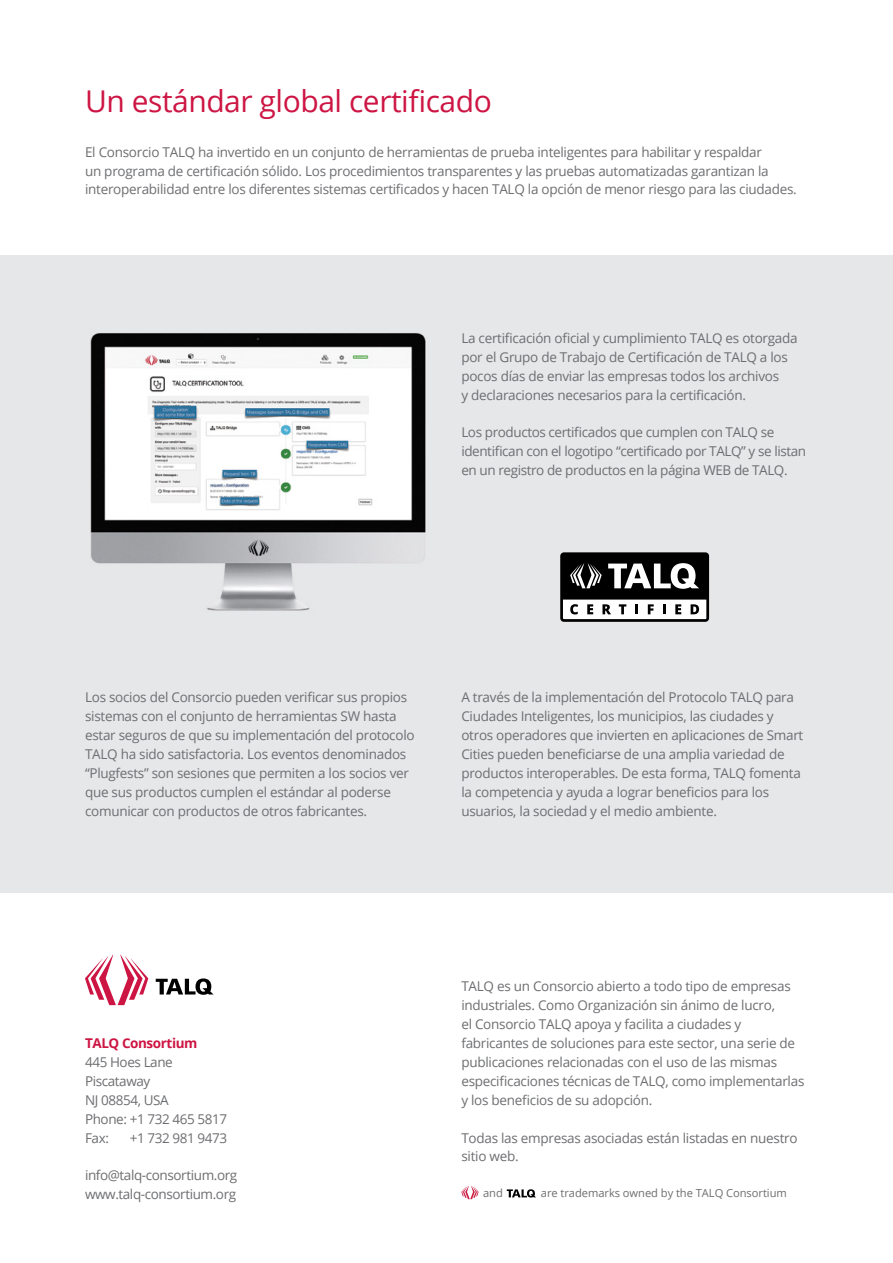
<style>
.page{position:relative;width:893px;height:1263px;background:#fff}
.page>*{position:absolute;margin:0;border:0;box-sizing:border-box;transform-origin:0 0}
.t1{font:30px "Open Sans";letter-spacing:-.015em;color:#cd1543}
.t2{font:13.5px/18.9px "Open Sans";letter-spacing:-.02em;color:#6d6e71}
.t3{font:700 13.5px "Open Sans";letter-spacing:-.03em;color:#cd1543}
.t4{font:11.1px "Open Sans";letter-spacing:-.005em;color:#6d6e71}
</style>
<div class="page">
<div style="left:0;top:255px;width:893px;height:638px;background:#e6e7e8"></div>
<img style="left:90px;top:333px;width:336px;height:278px">
<svg style="left:85px;top:954px;width:63px;height:51px"></svg>
<svg style="left:156px;top:978px;width:58px;height:17px"></svg>
<svg style="left:560px;top:552px;width:149px;height:70px;background:#606060"></svg>
<svg style="left:461px;top:1185px;width:18px;height:14px"></svg>
<svg style="left:507px;top:1189px;width:29px;height:8px"></svg>
<h1 class="t1" style="left:85px;top:81px;width:408px">Un estándar global certificado</h1>
<p class="t2" style="left:85px;top:142px;width:713px">El Consorcio TALQ ha invertido en un conjunto de herramientas de prueba inteligentes para habilitar y respaldar<br>un programa de certificación sólido. Los procedimientos transparentes y las pruebas automatizadas garantizan la interoperabilidad entre los diferentes sistemas certificados y hacen TALQ la opción de menor riesgo para las ciudades.</p>
<p class="t2" style="left:461px;top:328px;width:338px">La certificación oficial y cumplimiento TALQ es otorgada por el Grupo de Trabajo de Certificación de TALQ a los pocos días de enviar las empresas todos los archivos<br>y declaraciones necesarios para la certificación.</p>
<p class="t2" style="left:461px;top:423px;width:346px">Los productos certificados que cumplen con TALQ se identifican con el logotipo “certificado por TALQ” y se listan en un registro de productos en la página WEB de TALQ.</p>
<p class="t2" style="left:85px;top:687px;width:331px">Los socios del Consorcio pueden verificar sus propios sistemas con el conjunto de herramientas SW hasta estar seguros de que su implementación del protocolo TALQ ha sido satisfactoria. Los eventos denominados “Plugfests” son sesiones que permiten a los socios ver que sus productos cumplen el estándar al poderse comunicar con productos de otros fabricantes.</p>
<p class="t2" style="left:461px;top:687px;width:344px">A través de la implementación del Protocolo TALQ para Ciudades Inteligentes, los municipios, las ciudades y otros operadores que invierten en aplicaciones de Smart Cities pueden beneficiarse de una amplia variedad de productos interoperables. De esta forma, TALQ fomenta la competencia y ayuda a lograr beneficios para los usuarios, la sociedad y el medio ambiente.</p>
<p class="t3" style="left:85px;top:1033px;width:114px">TALQ Consortium</p>
<p class="t2" style="left:85px;top:1052px;width:144px">445 Hoes Lane<br>Piscataway<br>NJ 08854, USA<br>Phone: +1 732 465 5817<br>Fax:</p>
<p class="t2" style="left:130px;top:1128px;width:99px">+1 732 981 9473</p>
<p class="t2" style="left:85px;top:1165px;width:154px">info@talq-consortium.org www.talq-consortium.org</p>
<p class="t2" style="left:461px;top:976px;width:345px">TALQ es un Consorcio abierto a todo tipo de empresas industriales. Como Organización sin ánimo de lucro,<br>el Consorcio TALQ apoya y facilita a ciudades y fabricantes de soluciones para este sector, una serie de publicaciones relacionadas con el uso de las mismas especificaciones técnicas de TALQ, como implementarlas y los beneficios de su adopción.</p>
<p class="t2" style="left:461px;top:1128px;width:338px">Todas las empresas asociadas están listadas en nuestro sitio web.</p>
<p class="t4" style="left:483px;top:1186px;width:21px">and</p>
<p class="t4" style="left:541px;top:1186px;width:247px">are trademarks owned by the TALQ Consortium</p>
</div>
